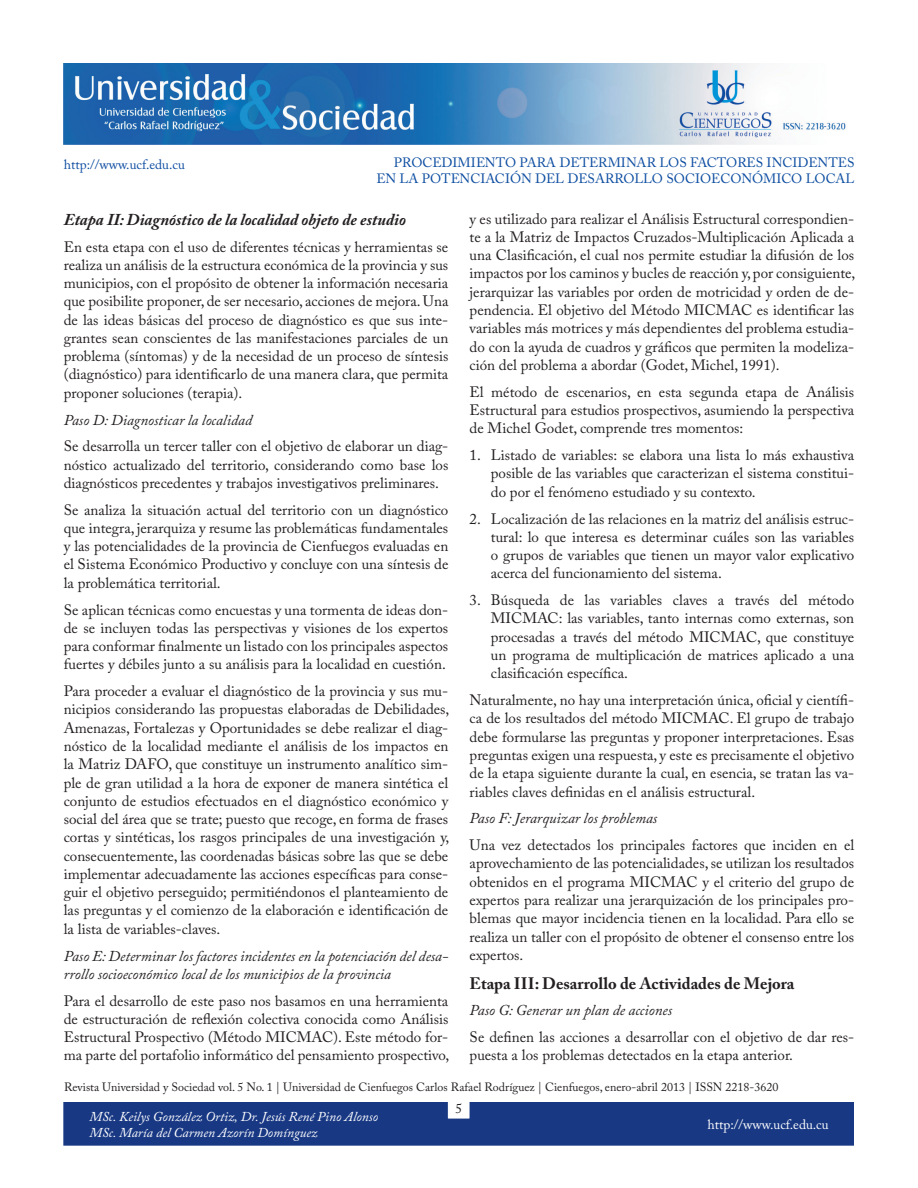
<style>
.page{position:relative;width:918px;height:1188px;background:#fff}
.page>*{position:absolute;margin:0;border:0;box-sizing:border-box;transform-origin:0 0}
.subtítulos{font:italic 700 16.5px "Adobe Caslon Pro";color:#231f20}
.subtítulos-2{font:700 16.5px "Adobe Caslon Pro";color:#231f20}
.texto{font:15px/18.3px "Adobe Caslon Pro";color:#231f20;text-align:justify}
.aspectos_general{font:15px/18.3px "Adobe Caslon Pro";color:#231f20;text-align:justify}
.texto-2{font:italic 15px/18.3px "Adobe Caslon Pro";color:#231f20}
.t1{font:13.5px/16.2px "Adobe Caslon Pro";color:#0d4da1;text-align:right}
.t2{font:italic 13.5px/16.2px "Adobe Caslon Pro";color:#fff}
.t3{font:13.5px "Adobe Caslon Pro";color:#fff}
.t4{font:13.5px "Adobe Caslon Pro";color:#231f20}
.t5{font:12px "Adobe Caslon Pro";color:#231f20}
</style>
<div class="page">
<img style="left:64px;top:64px;width:782px;height:80px">
<div style="left:64px;top:1103px;width:790px;height:42px;background:#183884"></div>
<p class="t1" style="left:64px;top:156px;width:123px">http://www.ucf.edu.cu</p>
<p class="t1" style="left:376px;top:154px;width:480px">PROCEDIMIENTO PARA DETERMINAR LOS FACTORES INCIDENTES<br>EN LA POTENCIACIÓN DEL DESARROLLO SOCIOECONÓMICO LOCAL</p>
<p class="subtítulos" style="left:64px;top:209px;width:344px">Etapa II: Diagnóstico de la localidad objeto de estudio</p>
<p class="texto" style="left:64px;top:237px;width:386px">En esta etapa con el uso de diferentes técnicas y herramientas se realiza un análisis de la estructura económica de la provincia y sus municipios, con el propósito de obtener la información necesaria que posibilite proponer, de ser necesario, acciones de mejora. Una de las ideas básicas del proceso de diagnóstico es que sus inte&shy;grantes sean conscientes de las manifestaciones parciales de un problema (síntomas) y de la necesidad de un proceso de síntesis (diagnóstico) para identificarlo de una manera clara, que permita proponer soluciones (terapia).</p>
<p class="texto-2" style="left:64px;top:410px;width:190px">Paso D: Diagnosticar la localidad</p>
<p class="texto" style="left:64px;top:437px;width:386px">Se desarrolla un tercer taller con el objetivo de elaborar un diag&shy;nóstico actualizado del territorio, considerando como base los diagnósticos precedentes y trabajos investigativos preliminares.</p>
<p class="texto" style="left:64px;top:500px;width:386px">Se analiza la situación actual del territorio con un diagnóstico que integra, jerarquiza y resume las problemáticas fundamentales y las potencialidades de la provincia de Cienfuegos evaluadas en el Sistema Económico Productivo y concluye con una síntesis de la problemática territorial.</p>
<p class="texto" style="left:64px;top:600px;width:386px">Se aplican técnicas como encuestas y una tormenta de ideas don&shy;de se incluyen todas las perspectivas y visiones de los expertos para conformar finalmente un listado con los principales aspectos fuertes y débiles junto a su análisis para la localidad en cuestión.</p>
<p class="texto" style="left:64px;top:682px;width:387px">Para proceder a evaluar el diagnóstico de la provincia y sus mu&shy;nicipios considerando las propuestas elaboradas de Debilidades, Amenazas, Fortalezas y Oportunidades se debe realizar el diag&shy;nóstico de la localidad mediante el análisis de los impactos en la Matriz DAFO, que constituye un instrumento analítico sim&shy;ple de gran utilidad a la hora de exponer de manera sintética el conjunto de estudios efectuados en el diagnóstico económico y social del área que se trate; puesto que recoge, en forma de frases cortas y sintéticas, los rasgos principales de una investigación y, consecuentemente, las coordenadas básicas sobre las que se debe implementar adecuadamente las acciones específicas para conse&shy;guir el objetivo perseguido; permitiéndonos el planteamiento de las preguntas y el comienzo de la elaboración e identificación de la lista de variables-claves.</p>
<p class="texto-2" style="left:64px;top:946px;width:386px">Paso E: Determinar los factores incidentes en la potenciación del desa&shy;rrollo socioeconómico local de los municipios de la provincia</p>
<p class="texto" style="left:64px;top:991px;width:387px">Para el desarrollo de este paso nos basamos en una herramienta de estructuración de reflexión colectiva conocida como Análisis Estructural Prospectivo (Método MICMAC). Este método for&shy;ma parte del portafolio informático del pensamiento prospectivo,</p>
<p class="texto" style="left:470px;top:209px;width:387px">y es utilizado para realizar el Análisis Estructural correspondien&shy;te a la Matriz de Impactos Cruzados-Multiplicación Aplicada a una Clasificación, el cual nos permite estudiar la difusión de los impactos por los caminos y bucles de reacción y, por consiguiente, jerarquizar las variables por orden de motricidad y orden de de&shy;pendencia. El objetivo del Método MICMAC es identificar las variables más motrices y más dependientes del problema estudia&shy;do con la ayuda de cuadros y gráficos que permiten la modeliza&shy;ción del problema a abordar (Godet, Michel, 1991).</p>
<p class="texto" style="left:470px;top:382px;width:386px">El método de escenarios, en esta segunda etapa de Análisis Estructural para estudios prospectivos, asumiendo la perspectiva de Michel Godet, comprende tres momentos:</p>
<p class="aspectos_general" style="left:491px;top:446px;width:365px;text-indent:-21px">1. Listado de variables: se elabora una lista lo más exhaustiva posible de las variables que caracterizan el sistema constitui&shy;do por el fenómeno estudiado y su contexto.</p>
<p class="aspectos_general" style="left:491px;top:509px;width:365px;text-indent:-21px">2. Localización de las relaciones en la matriz del análisis estruc&shy;tural: lo que interesa es determinar cuáles son las variables o grupos de variables que tienen un mayor valor explicativo acerca del funcionamiento del sistema.</p>
<p class="aspectos_general" style="left:491px;top:591px;width:365px;text-indent:-21px">3. Búsqueda de las variables claves a través del método MICMAC: las variables, tanto internas como externas, son procesadas a través del método MICMAC, que constituye un programa de multiplicación de matrices aplicado a una clasificación específica.</p>
<p class="texto" style="left:470px;top:691px;width:386px">Naturalmente, no hay una interpretación única, oficial y científi&shy;ca de los resultados del método MICMAC. El grupo de trabajo debe formularse las preguntas y proponer interpretaciones. Esas preguntas exigen una respuesta, y este es precisamente el objetivo de la etapa siguiente durante la cual, en esencia, se tratan las va&shy;riables claves definidas en el análisis estructural.</p>
<p class="texto-2" style="left:470px;top:809px;width:189px">Paso F: Jerarquizar los problemas</p>
<p class="texto" style="left:470px;top:836px;width:386px">Una vez detectados los principales factores que inciden en el aprovechamiento de las potencialidades, se utilizan los resultados obtenidos en el programa MICMAC y el criterio del grupo de expertos para realizar una jerarquización de los principales pro&shy;blemas que mayor incidencia tienen en la localidad. Para ello se realiza un taller con el propósito de obtener el consenso entre los expertos.</p>
<p class="subtítulos-2" style="left:470px;top:973px;width:326px">Etapa III: Desarrollo de Actividades de Mejora</p>
<p class="texto-2" style="left:470px;top:1001px;width:204px">Paso G: Generar un plan de acciones</p>
<p class="texto" style="left:470px;top:1028px;width:386px">Se definen las acciones a desarrollar con el objetivo de dar res&shy;puesta a los problemas detectados en la etapa anterior.</p>
<p class="t5" style="left:64px;top:1079px;width:716px">Revista Universidad y Sociedad vol. 5 No. 1 | Universidad de Cienfuegos Carlos Rafael Rodríguez | Cienfuegos, enero-abril 2013 | ISSN 2218-3620</p>
<p class="t4" style="left:456px;top:1100px;width:8px">5</p>
<p class="t2" style="left:90px;top:1108px;width:290px">MSc. Keilys González Ortiz, Dr. Jesús René Pino Alonso<br>MSc. María del Carmen Azorín Domínguez</p>
<p class="t3" style="left:708px;top:1117px;width:123px">http://www.ucf.edu.cu</p>
</div>
